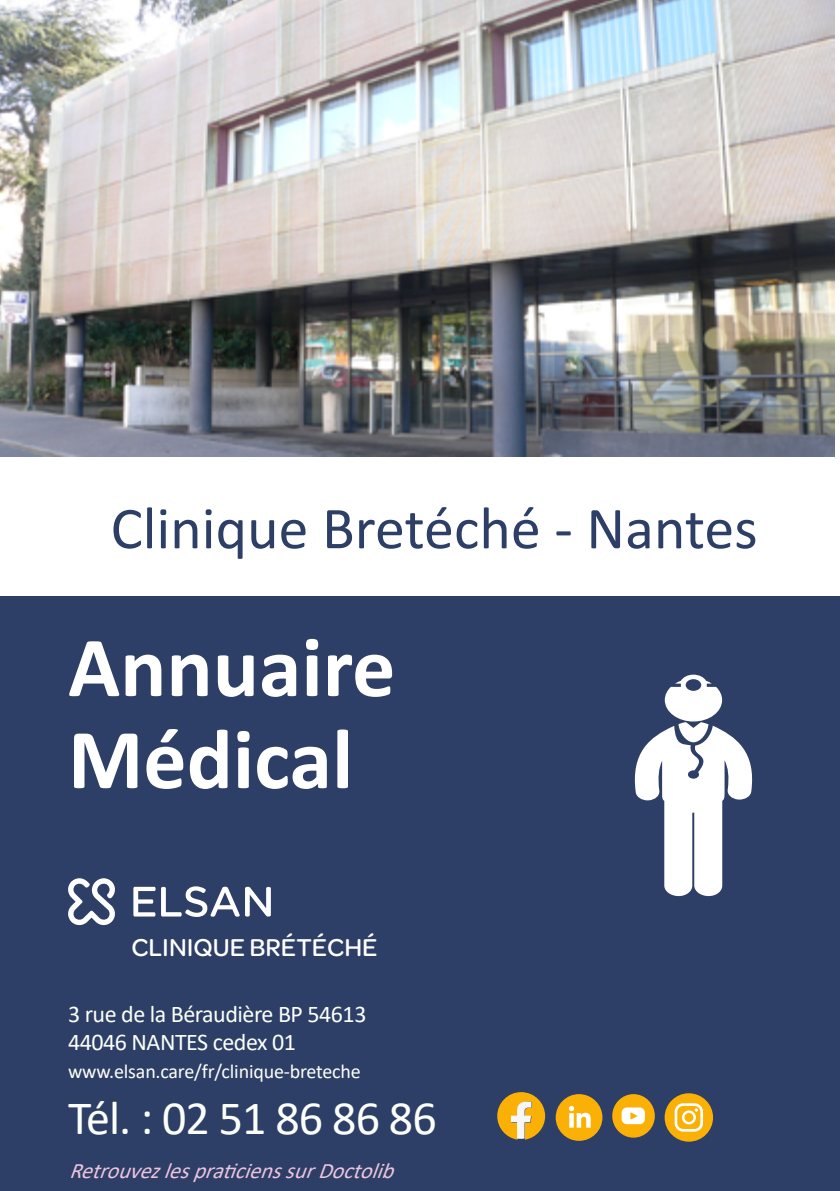
<style>
.page{position:relative;width:840px;height:1191px;background:#fff}
.page>*{position:absolute;margin:0;border:0;box-sizing:border-box;transform-origin:0 0}
.t1{font:700 86px/92px "Calibri";color:#fff}
.t2{font:60px "Calibri";color:#2d3f66}
.t3{font:48px "Calibri";letter-spacing:-.02em;color:#fcfef9}
.t4{font:500 26px "Omnes";color:#fff}
.t5{font:24px/28px "Calibri";letter-spacing:-.02em;color:#fcfef9}
.t6{font:italic 22px "Calibri";color:#edc5df}
.t7{font:20px "Calibri";letter-spacing:-.01em;color:#fcfef9}
</style>
<div class="page">
<div style="left:0;top:591px;width:839px;height:600px;background:#2d3f66"></div>
<svg style="left:634px;top:674px;width:119px;height:222px"></svg>
<div style="left:0;top:477px;width:839px;height:118px;background:#fff"></div>
<div style="left:555px;top:1094px;width:47px;height:46px;background:#fab005;border-radius:50%"></div>
<svg style="left:568px;top:1105px;width:22px;height:22px"></svg>
<div style="left:612px;top:1094px;width:42px;height:43px;background:#fab005;border-radius:50%"></div>
<svg style="left:621px;top:1107px;width:23px;height:17px"></svg>
<div style="left:664px;top:1093px;width:48px;height:48px;background:#fab005;border-radius:50%"></div>
<svg style="left:674px;top:1103px;width:28px;height:28px"></svg>
<svg style="left:497px;top:1092px;width:48px;height:47px"></svg>
<svg style="left:68px;top:878px;width:47px;height:47px"></svg>
<svg style="left:133px;top:886px;width:138px;height:31px"></svg>
<img style="left:0;top:0;width:833px;height:456px">
<h2 class="t2" style="left:111px;top:486px;width:648px">Clinique Bretéché - Nantes</h2>
<h1 class="t1" style="left:68px;top:620px;width:328px">Annuaire<br>Médical</h1>
<p class="t4" style="left:131px;top:929px;width:247px">CLINIQUE BRÉTÉCHÉ</p>
<p class="t5" style="left:68px;top:999px;width:300px">3 rue de la Béraudière BP 54613<br>44046 NANTES cedex 01</p>
<p class="t7" style="left:68px;top:1057px;width:294px">www.elsan.care/fr/clinique-breteche</p>
<h3 class="t3" style="left:68px;top:1084px;width:370px">Tél. : 02 51 86 86 86</h3>
<p class="t6" style="left:69px;top:1155px;width:335px">RetrouvezlespraticienssurDoctolib</p>
</div>
